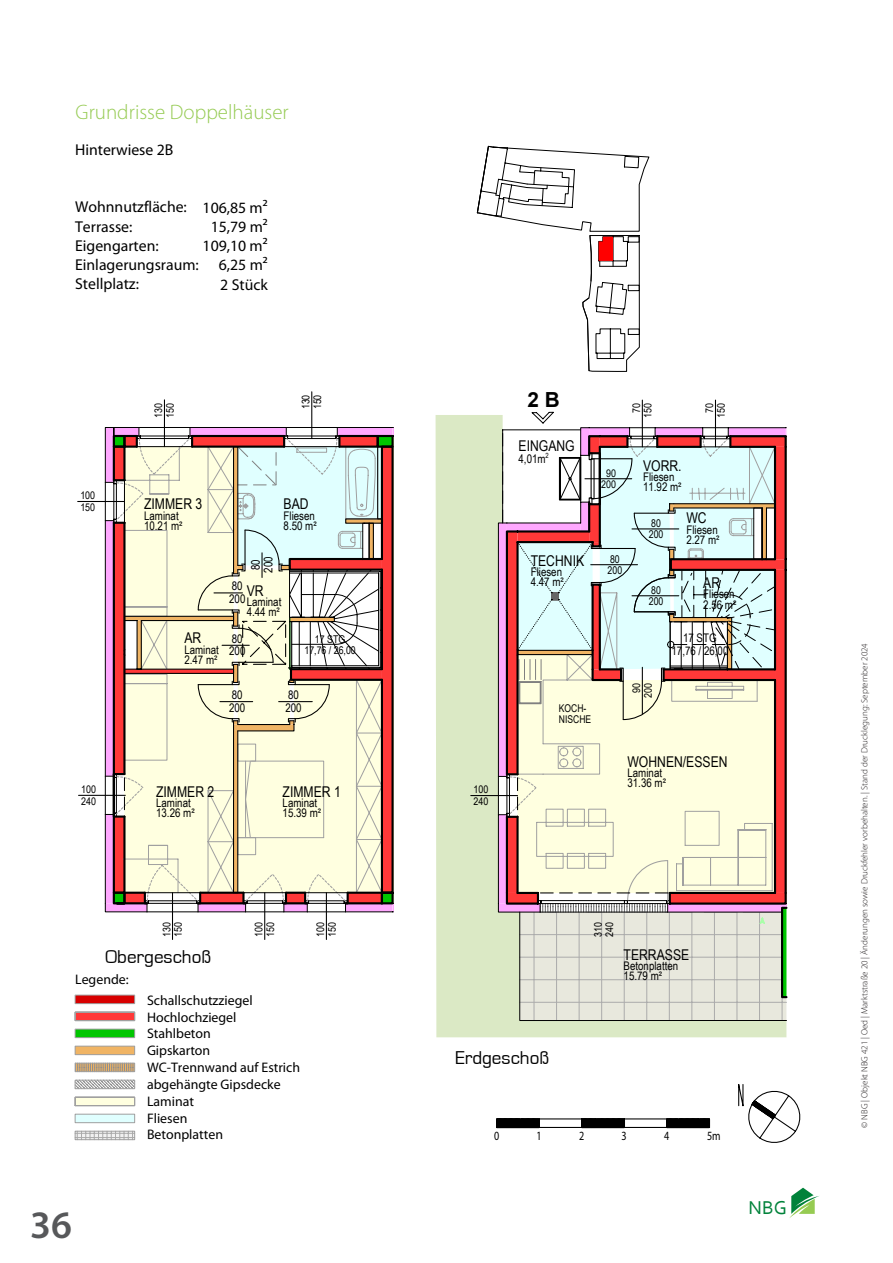
<style>
.page{position:relative;width:893px;height:1263px;background:#fff}
.page>*{position:absolute;margin:0;border:0;box-sizing:border-box;transform-origin:0 0}
.t1{font:600 39px "Myriad Pro";color:#57585a}
.t2{font:300 21px "Myriad Pro";color:#96cb54}
.t3{font:700 20.85px "Arial";color:#000}
.t4{font:19.5px "Corbel";color:#00823a}
.t5{font:19.2px "Eurostile";color:#000}
.t6{font:15.75px/19.2px "Myriad Pro";color:#000;text-align:right}
.t7{font:14.85px "Arial Narrow";color:#000}
.t8{font:13.8px/16.8px "Myriad Pro";color:#000}
.t9{font:12.6px "Myriad Pro";color:#000;scale:.8 1}
.t10{font:11.85px/12.8px "Arial Narrow";color:#000}
.t11{font:10.65px/11.6px "Arial";color:#000;scale:.83 1}
.t12{font:10.65px/11.6px "Arial Narrow";color:#000}
.t13{font:10.65px/11.6px "Arial";color:#000;scale:.8 1}
.t14{font:300 9px "Myriad Pro";color:#231f20}
</style>
<div class="page">
<svg style="left:789px;top:1188px;width:30px;height:30px"></svg>
<hr style="left:326px;top:893px;width:1px;height:46px;background:#000">
<hr style="left:264px;top:893px;width:1px;height:46px;background:#000">
<hr style="left:172px;top:893px;width:1px;height:46px;background:#000">
<hr style="left:79px;top:795px;width:46px;height:1px;background:#000">
<hr style="left:164px;top:400px;width:1px;height:47px;background:#000">
<hr style="left:311px;top:392px;width:1px;height:46px;background:#000">
<hr style="left:78px;top:501px;width:46px;height:1px;background:#000">
<svg style="left:346px;top:427px;width:48px;height:485px"></svg>
<svg style="left:105px;top:427px;width:241px;height:485px"></svg>
<div style="left:436px;top:415px;width:62px;height:622px;background:#dbe9c5"></div>
<hr style="left:715px;top:400px;width:1px;height:47px;background:#000">
<hr style="left:642px;top:400px;width:1px;height:47px;background:#000">
<hr style="left:471px;top:795px;width:46px;height:1px;background:#000">
<svg style="left:498px;top:412px;width:289px;height:625px"></svg>
<svg style="left:75px;top:994px;width:60px;height:27px"></svg>
<svg style="left:74px;top:1028px;width:62px;height:112px"></svg>
<svg style="left:496px;top:1119px;width:44px;height:8px"></svg>
<svg style="left:581px;top:1119px;width:44px;height:8px"></svg>
<svg style="left:666px;top:1119px;width:44px;height:8px"></svg>
<hr style="left:497px;top:1118px;width:85px;height:1px;background:#000">
<hr style="left:582px;top:1118px;width:42px;height:1px;background:#000">
<hr style="left:497px;top:1127px;width:127px;height:1px;background:#000">
<hr style="left:624px;top:1118px;width:85px;height:1px;background:#000">
<hr style="left:624px;top:1127px;width:85px;height:1px;background:#000">
<svg style="left:738px;top:1084px;width:63px;height:59px"></svg>
<svg style="left:477px;top:146px;width:173px;height:226px"></svg>
<h2 class="t2" style="left:76px;top:101px;width:215px">Grundrisse Doppelhäuser</h2>
<h3 class="t6" style="left:75px;top:140px;width:100px">Hinterwiese 2B</h3>
<h3 class="t6" style="left:203px;top:198px;width:67px">106,85 m²<br>15,79 m²<br>109,10 m²<br>6,25 m²<br>2 Stück</h3>
<h3 class="t6" style="left:75px;top:197px;width:125px;text-align:left">Wohnnutzfläche:<br>Terrasse:<br>Eigengarten:<br>Einlagerungsraum:<br>Stellplatz:</h3>
<p class="t11" style="left:80px;top:490px;width:19px">100<br>150</p>
<p class="t11" style="left:153px;top:417px;width:19px;rotate:-90deg">130<br>150</p>
<p class="t11" style="left:300px;top:409px;width:19px;rotate:-90deg">130<br>150</p>
<p class="t7" style="left:144px;top:493px;width:60px">ZIMMER 3</p>
<p class="t10" style="left:144px;top:508px;width:36px">Laminat</p>
<p class="t10" style="left:144px;top:519px;width:40px">10.21 m²</p>
<p class="t7" style="left:284px;top:493px;width:27px">BAD</p>
<p class="t10" style="left:284px;top:508px;width:33px">Fliesen</p>
<p class="t10" style="left:284px;top:519px;width:35px">8.50 m²</p>
<p class="t10" style="left:249px;top:573px;width:18px;rotate:-90deg">80<br>200</p>
<p class="t11" style="left:81px;top:783px;width:19px">100<br>240</p>
<p class="t7" style="left:184px;top:627px;width:18px">AR</p>
<p class="t10" style="left:184px;top:642px;width:36px">Laminat</p>
<p class="t10" style="left:184px;top:653px;width:35px">2.47 m²</p>
<p class="t10" style="left:229px;top:579px;width:18px">80<br>200</p>
<p class="t10" style="left:229px;top:632px;width:18px">80<br>200</p>
<p class="t7" style="left:247px;top:580px;width:18px">VR</p>
<p class="t10" style="left:247px;top:595px;width:36px">Laminat</p>
<p class="t10" style="left:247px;top:605px;width:35px">4.44 m²</p>
<p class="t12" style="left:305px;top:633px;width:53px;text-align:center">17 STG<br>17,76 / 26,00</p>
<p class="t10" style="left:229px;top:688px;width:18px">80<br>200</p>
<p class="t10" style="left:285px;top:688px;width:18px">80<br>200</p>
<p class="t7" style="left:156px;top:781px;width:60px">ZIMMER 2</p>
<p class="t10" style="left:156px;top:796px;width:36px">Laminat</p>
<p class="t10" style="left:156px;top:806px;width:40px">13.26 m²</p>
<p class="t7" style="left:283px;top:780px;width:60px">ZIMMER 1</p>
<p class="t10" style="left:283px;top:796px;width:36px">Laminat</p>
<p class="t10" style="left:283px;top:806px;width:40px">15.39 m²</p>
<p class="t11" style="left:161px;top:937px;width:19px;rotate:-90deg">130<br>150</p>
<p class="t11" style="left:253px;top:937px;width:19px;rotate:-90deg">100<br>150</p>
<p class="t11" style="left:315px;top:937px;width:19px;rotate:-90deg">100<br>150</p>
<h3 class="t5" style="left:106px;top:947px;width:107px">Obergeschoß</h3>
<p class="t10" style="left:71px;top:968px;width:40px">54.27 m²</p>
<p class="t8" style="left:75px;top:970px;width:55px">Legende:</p>
<p class="t8" style="left:147px;top:991px;width:155px">Schallschutzziegel<br>Hochlochziegel<br>Stahlbeton<br>Gipskarton<br>WC-Trennwand auf Estrich abgehängte Gipsdecke<br>Laminat<br>Fliesen<br>Betonplatten</p>
<h1 class="t1" style="left:30px;top:1203px;width:43px">36</h1>
<p class="t11" style="left:473px;top:784px;width:19px">100<br>240</p>
<h3 class="t3" style="left:527px;top:385px;width:34px">2 B</h3>
<p class="t7" style="left:519px;top:435px;width:58px">EINGANG</p>
<p class="t10" style="left:519px;top:452px;width:32px">4,01m<sup>2</sup></p>
<p class="t7" style="left:531px;top:550px;width:55px">TECHNIK</p>
<p class="t10" style="left:524px;top:573px;width:18px;rotate:-90deg">200</p>
<p class="t10" style="left:531px;top:565px;width:33px">Fliesen</p>
<p class="t10" style="left:531px;top:575px;width:35px">4.47 m²</p>
<p class="t10" style="left:544px;top:579px;width:12px">80</p>
<p class="t13" style="left:559px;top:702px;width:42px">KOCH-<br>NISCHE</p>
<p class="t11" style="left:631px;top:418px;width:19px;text-align:center;rotate:-90deg">70<br>150</p>
<p class="t11" style="left:704px;top:418px;width:19px;text-align:center;rotate:-90deg">70<br>150</p>
<p class="t11" style="left:601px;top:467px;width:19px;text-align:center">90<br>200</p>
<p class="t12" style="left:608px;top:553px;width:16px">80<br>200</p>
<p class="t7" style="left:643px;top:455px;width:40px">VORR.</p>
<p class="t10" style="left:643px;top:470px;width:33px">Fliesen</p>
<p class="t10" style="left:643px;top:480px;width:40px">11.92 m²</p>
<p class="t12" style="left:649px;top:517px;width:16px">80<br>200</p>
<p class="t7" style="left:686px;top:507px;width:22px">WC</p>
<p class="t10" style="left:686px;top:522px;width:33px">Fliesen</p>
<p class="t10" style="left:686px;top:533px;width:35px">2.27 m²</p>
<p class="t12" style="left:649px;top:584px;width:16px">80<br>200</p>
<p class="t7" style="left:703px;top:572px;width:18px">AR</p>
<p class="t10" style="left:703px;top:587px;width:33px">Fliesen</p>
<p class="t10" style="left:703px;top:598px;width:35px">2.56 m²</p>
<p class="t10" style="left:672px;top:631px;width:58px;text-align:center">17 STG<br>17,76 / 26,00</p>
<p class="t11" style="left:631px;top:698px;width:19px;text-align:center;rotate:-90deg">90<br>200</p>
<p class="t7" style="left:627px;top:750px;width:102px">WOHNEN/ESSEN</p>
<p class="t10" style="left:627px;top:766px;width:36px">Laminat</p>
<p class="t10" style="left:627px;top:776px;width:40px">31.36 m²</p>
<h3 class="t5" style="left:455px;top:1047px;width:96px">Erdgeschoß</h3>
<p class="t11" style="left:592px;top:937px;width:19px;rotate:-90deg">310<br>240</p>
<p class="t7" style="left:624px;top:943px;width:67px">TERRASSE</p>
<p class="t10" style="left:624px;top:959px;width:56px">Betonplatten</p>
<p class="t10" style="left:624px;top:969px;width:40px">15.79 m²</p>
<p class="t9" style="left:494px;top:1128px;width:8px">0</p>
<p class="t9" style="left:536px;top:1128px;width:8px">1</p>
<p class="t9" style="left:579px;top:1128px;width:8px">2</p>
<p class="t9" style="left:622px;top:1128px;width:8px">3</p>
<p class="t9" style="left:664px;top:1128px;width:8px">4</p>
<p class="t9" style="left:707px;top:1128px;width:18px">5m</p>
<h3 class="t4" style="left:749px;top:1195px;width:40px">NBG</h3>
<p class="t14" style="left:859px;top:1127px;width:486px;rotate:-90deg">© NBG | Objekt NBG 421 | Oed | Marktstraße 20 | Änderungen sowie Druckfehler vorbehalten. | Stand der Drucklegung: September 2024</p>
</div>
